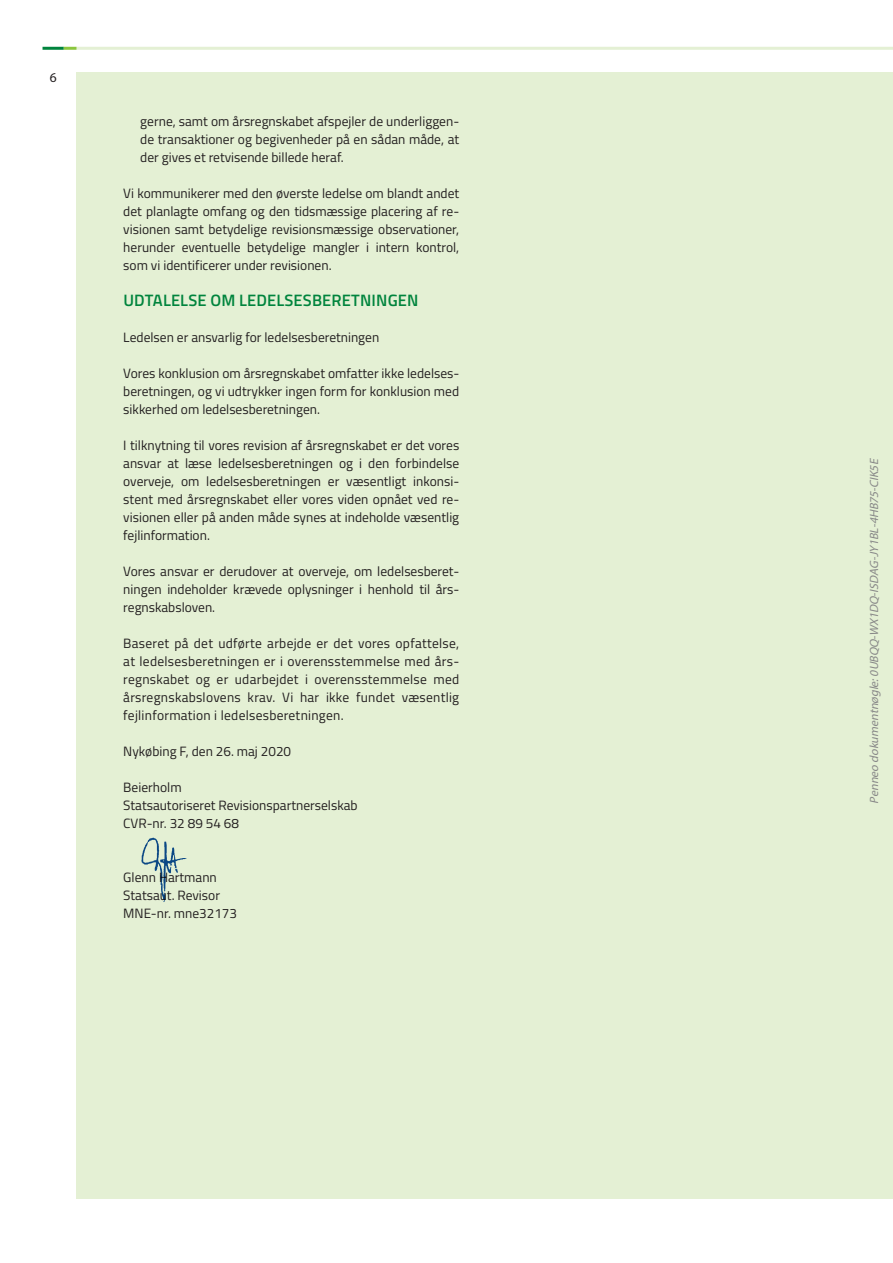
<style>
.page{position:relative;width:893px;height:1263px;background:#fff}
.page>*{position:absolute;margin:0;border:0;box-sizing:border-box;transform-origin:0 0}
.t1{font:600 16.5px "Titillium Web";letter-spacing:.01em;color:#00843d}
.t2{font:13.5px/18px "Titillium Web";color:#231f20;text-align:justify}
.t3{font:13.5px "Myriad Pro";color:#231f20}
.t4{font:italic 12px "Myriad Pro";color:#888}
</style>
<div class="page">
<div style="left:77px;top:72px;width:816px;height:1127px;background:#e4f0d4"></div>
<hr style="left:77px;top:47px;width:816px;height:3px;background:#e4f0d4">
<hr style="left:43px;top:47px;width:21px;height:3px;background:#00843d">
<svg style="left:64px;top:47px;width:13px;height:3px"></svg>
<img style="left:76px;top:836px;width:111px;height:121px">
<p class="t3" style="left:50px;top:70px;width:8px">6</p>
<p class="t2" style="left:140px;top:113px;width:320px">ger ne, samt om års regn ska bet afspejler de under lig gen&shy;de trans aktioner og begivenheder på en sådan måde, at der gives et ret vi sende billede heraf.</p>
<p class="t2" style="left:123px;top:185px;width:337px">Vi kommunikerer med den øverste ledelse om blandt andet det planlagte omfang og den tids mæs sige placering af re&shy;visionen samt betydelige revisions mæssige obser va tio ner, herunder even tuelle betydelige mang ler i intern kontrol, som vi iden ti fi ce rer under revisionen.</p>
<p class="t1" style="left:123px;top:292px;width:297px">UDTALELSE OM LEDELSESBERETNINGEN</p>
<p class="t2" style="left:123px;top:329px;width:257px">Ledelsen er ansvarlig for ledelsesberetningen</p>
<p class="t2" style="left:123px;top:365px;width:337px">Vores konklusion om årsregnskabet omfatter ikke ledelses&shy;beretningen, og vi udtrykker ingen form for konklusion med sikkerhed om ledelsesberetningen.</p>
<p class="t2" style="left:123px;top:437px;width:337px">I tilknytning til vores revision af årsregnskabet er det vores ansvar at læse ledelsesberetningen og i den forbindelse overveje, om ledelsesberetningen er væsentligt inkonsi&shy;stent med årsregnskabet eller vores viden opnået ved re&shy;visionen eller på anden måde synes at indeholde væsentlig fejlinformation.</p>
<p class="t2" style="left:123px;top:563px;width:337px">Vores ansvar er derudover at overveje, om ledelsesberet&shy;ningen indeholder krævede oplysninger i henhold til års&shy;regnskabsloven.</p>
<p class="t2" style="left:123px;top:635px;width:337px">Baseret på det udførte arbejde er det vores opfattelse, at ledelsesberetningen er i overensstemmelse med års&shy;regnskabet og er udarbejdet i overensstemmelse med årsregnskabslovens krav. Vi har ikke fundet væsentlig fejlinformation i ledelsesberetningen.</p>
<p class="t2" style="left:123px;top:743px;width:169px">Nykøbing F, den 26. maj 2020</p>
<p class="t2" style="left:123px;top:779px;width:236px;text-align:left">Beierholm<br>Statsautoriseret Revisionspartnerselskab<br>CVR-nr. 32 89 54 68</p>
<p class="t2" style="left:123px;top:869px;width:115px;text-align:left">Glenn Hartmann<br>Statsaut. Revisor<br>MNE-nr. mne32173</p>
<p class="t4" style="left:869px;top:803px;width:348px;rotate:-90deg">Penneo dokumentnøgle:0UBQQ-WX1DQ-ISDAG-JY1BL-4HB75-CIK5E</p>
</div>
